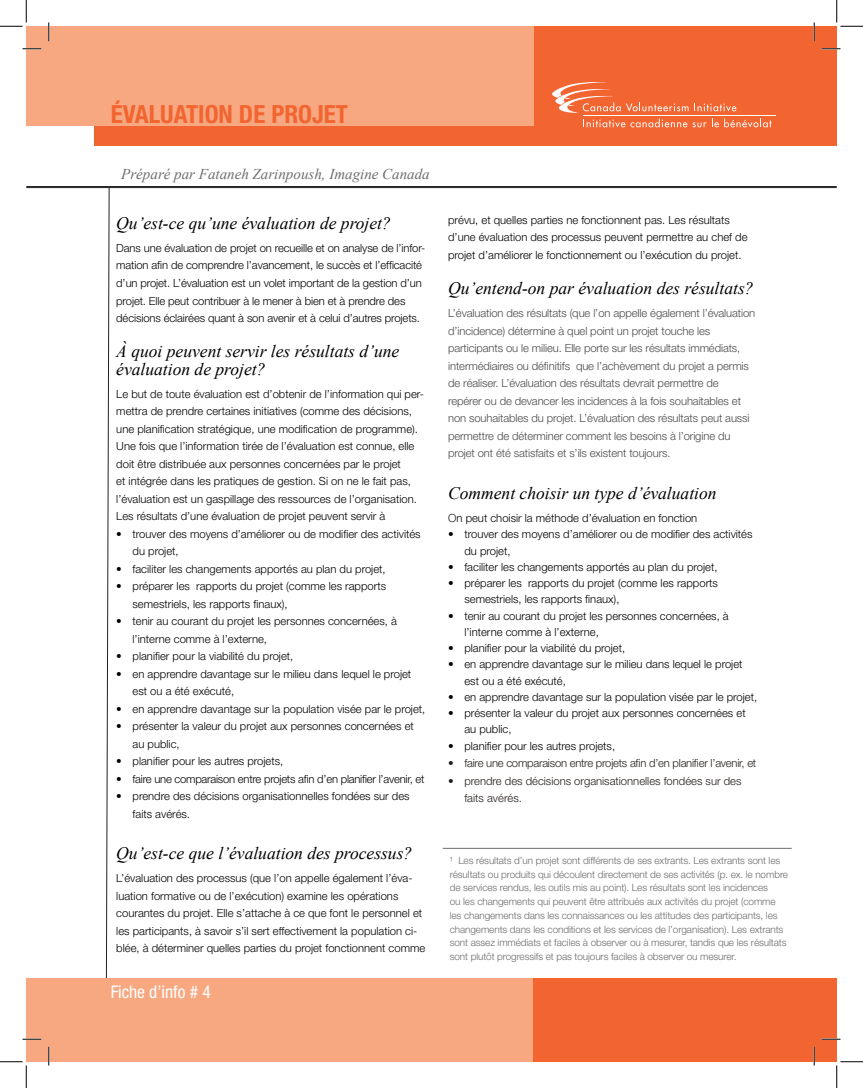
<style>
.page{position:relative;width:863px;height:1088px;background:#fff}
.page>*{position:absolute;margin:0;border:0;box-sizing:border-box;transform-origin:0 0}
.t1{font:700 condensed 25px "Helvetica Neue";color:#f26430}
.t2{font:italic 17.5px/17.5px "Times New Roman";color:#000}
.t3{font:condensed 17.5px "Helvetica Neue";color:#fff}
.t4{font:italic 15px "Times New Roman";color:#6c6d70}
.t5{font:300 11.25px/17.5px "Helvetica Neue";color:#040101}
.t6{font:300 11.25px/17.5px "Helvetica Neue";letter-spacing:-.01em;color:#4b4c4d}
.t7{font:300 11.25px/17.5px "Helvetica Neue";color:#241e1b}
.t8{font:300 11.25px "Helvetica Neue";letter-spacing:-.02em;color:#040101}
.t9{font:300 11.25px "Helvetica Neue";letter-spacing:-.02em;color:#241e1b}
.t10{font:300 10px/13.8px "Helvetica Neue";letter-spacing:-.01em;color:#6c6d70}
.s1{color:#241e1b}
</style>
<div class="page">
<div style="left:94px;top:26px;width:742px;height:120px;background:#f26430"></div>
<div style="left:26px;top:26px;width:508px;height:100px;background:#f8a881"></div>
<div style="left:95px;top:978px;width:741px;height:83px;background:#f26430"></div>
<hr style="left:26px;top:186px;width:810px;height:1px;background:#231f20">
<hr style="left:26px;top:187px;width:810px;height:1px;background:#231f20">
<svg style="left:106px;top:187px;width:3px;height:791px"></svg>
<div style="left:26px;top:978px;width:507px;height:83px;background:#f8a881"></div>
<hr style="left:583px;top:115px;width:192px;height:1px;background:#fff">
<svg style="left:552px;top:82px;width:219px;height:45px"></svg>
<hr style="left:442px;top:848px;width:349px;height:1px;background:#6c6d70">
<svg style="left:22px;top:48px;width:19px;height:2px"></svg>
<svg style="left:821px;top:48px;width:19px;height:2px"></svg>
<svg style="left:22px;top:1038px;width:19px;height:2px"></svg>
<svg style="left:821px;top:1038px;width:19px;height:2px"></svg>
<svg style="left:48px;top:22px;width:2px;height:19px"></svg>
<svg style="left:48px;top:1046px;width:2px;height:19px"></svg>
<svg style="left:813px;top:22px;width:2px;height:19px"></svg>
<svg style="left:813px;top:1046px;width:2px;height:19px"></svg>
<svg style="left:0;top:0;width:27px;height:27px"></svg>
<svg style="left:0;top:1061px;width:27px;height:27px"></svg>
<svg style="left:836px;top:0;width:26px;height:27px"></svg>
<svg style="left:836px;top:1061px;width:26px;height:27px"></svg>
<h1 class="t1" style="left:111px;top:99px;width:238px">ÉVALUATION DE PROJET</h1>
<h3 class="t4" style="left:121px;top:164px;width:310px">Préparé par Fataneh Zarinpoush, Imagine Canada</h3>
<h2 class="t2" style="left:116px;top:214px;width:276px">Qu’est-ce qu’une évaluation de projet?</h2>
<p class="t5" style="left:116px;top:239px;width:310px">Dans une évaluation de projet on recueille et on analyse de l’infor&shy;mation afin de comprendre l’avancement, le succès et l’efficacité d’un projet. L’évaluation est un volet important de la gestion d’un projet. Elle peut contribuer à le mener à bien et à prendre des décisions éclairées quant à son avenir et à celui d’autres projets.</p>
<h2 class="t2" style="left:116px;top:342px;width:284px">À quoi peuvent servir les résultats d’une évaluation de projet?</h2>
<p class="t5" style="left:116px;top:385px;width:309px">Le but de toute évaluation est d’obtenir de l’information qui per&shy;mettra de prendre certaines initiatives (comme des décisions, une planification stratégique, une modification de programme).<br>Une fois que l’information tirée de l’évaluation est connue, elle doit être distribuée aux personnes concernées par le projet<br>et intégrée dans les pratiques de gestion. Si on ne le fait pas, l’évaluation est un gaspillage des ressources de l’organisation.<br>Les résultats d’une évaluation de projet peuvent servir à</p>
<p class="t5" style="left:132px;top:525px;width:289px;text-indent:-16px">• trouver des moyens d’améliorer ou de modifier des activités du projet,</p>
<p class="t5" style="left:116px;top:560px;width:271px">• faciliter les changements apportés au plan du projet,</p>
<p class="t5" style="left:132px;top:577px;width:255px;text-indent:-16px">• préparer les rapports du projet (comme les rapports semestriels, les rapports finaux),</p>
<p class="t5" style="left:132px;top:612px;width:266px;text-indent:-16px">• tenir au courant du projet les personnes concernées, à l’interne comme à l’externe,</p>
<p class="t5" style="left:116px;top:647px;width:178px">• planifier pour la viabilité du projet,</p>
<p class="t5" style="left:132px;top:665px;width:280px;text-indent:-16px">• en apprendre davantage sur le milieu dans lequel le projet est ou a été exécuté,</p>
<p class="t5" style="left:116px;top:700px;width:310px">• en apprendre davantage sur la population visée par le projet,</p>
<p class="t5" style="left:132px;top:717px;width:283px;text-indent:-16px">• présenter la valeur du projet aux personnes concernées et au public,</p>
<p class="t5" style="left:116px;top:752px;width:168px">• planifier pour les autres projets,</p>
<p class="t8" style="left:116px;top:772px;width:309px">• faire une comparaison entre projets afin d’en planifier l’avenir, et</p>
<p class="t5" style="left:132px;top:787px;width:278px;text-indent:-16px">• prendre des décisions organisationnelles fondées sur des faits avérés.</p>
<h2 class="t2" style="left:116px;top:844px;width:297px">Qu’est-ce que l’évaluation des processus?</h2>
<p class="t5" style="left:116px;top:869px;width:310px">L’évaluation des processus (que l’on appelle également l’éva&shy;luation formative ou de l’exécution) examine les opérations courantes du projet. Elle s’attache à ce que font le personnel et les participants, à savoir s’il sert effectivement la population ci&shy;blée, à déterminer quelles parties du projet fonctionnent comme</p>
<h2 class="t3" style="left:111px;top:981px;width:102px">Fiche d’info # 4</h2>
<p class="t5" style="left:448px;top:211px;width:301px">prévu, et quelles parties ne fonctionnent pas. Les résultats d’une évaluation des processus peuvent permettre au chef de projet d’améliorer le fonctionnement ou l’exécution du projet.</p>
<h2 class="t2" style="left:448px;top:279px;width:307px">Qu’entend-on par évaluation des résultats?</h2>
<p class="t6" style="left:448px;top:304px;width:308px">L’évaluation des résultats (que l’on appelle également l’évaluation d’incidence) détermine à quel point un projet touche les participants ou le milieu. Elle porte sur les résultats immédiats, intermédiaires ou définitifs que l’achèvement du projet a permis de réaliser. L’évaluation des résultats devrait permettre de<br>repérer ou de devancer les incidences à la fois souhaitables et non souhaitables du projet. L’évaluation des résultats peut aussi permettre de déterminer comment les besoins à l’origine du projet ont été satisfaits et s’ils existent toujours.</p>
<h2 class="t2" style="left:448px;top:484px;width:270px">Comment choisir un type d’évaluation</h2>
<p class="t5" style="left:448px;top:509px;width:251px"><span class="s1">O</span>n peut choisir la méthode d’évaluation en fonction</p>
<p class="t5" style="left:464px;top:526px;width:289px;line-height:16.2px;text-indent:-16px">• trouver des moyens d’améliorer ou de modifier des activités du projet,</p>
<p class="t5" style="left:448px;top:558px;width:271px">• faciliter les changements apportés au plan du projet,</p>
<p class="t5" style="left:464px;top:575px;width:255px;line-height:16.2px;text-indent:-16px">• préparer les rapports du projet (comme les rapports semestriels, les rapports finaux),</p>
<p class="t5" style="left:464px;top:607px;width:266px;line-height:16.2px;text-indent:-16px">• tenir au courant du projet les personnes concernées, à l’interne comme à l’externe,</p>
<p class="t5" style="left:448px;top:639px;width:178px">• planifier pour la viabilité du projet,</p>
<p class="t5" style="left:464px;top:656px;width:280px;line-height:16.2px;text-indent:-16px">• en apprendre davantage sur le milieu dans lequel le projet est ou a été exécuté,</p>
<p class="t5" style="left:448px;top:688px;width:310px">• en apprendre davantage sur la population visée par le projet,</p>
<p class="t5" style="left:464px;top:705px;width:283px;line-height:16.2px;text-indent:-16px">• présenter la valeur du projet aux personnes concernées et au public,</p>
<p class="t5" style="left:448px;top:736px;width:168px">• planifier pour les autres projets,</p>
<p class="t9" style="left:448px;top:756px;width:309px">• faire une comparaison entre projets afin d’en planifier l’avenir, et</p>
<p class="t7" style="left:464px;top:771px;width:278px;text-indent:-16px">• prendre des décisions organisationnelles fondées sur des faits avérés.</p>
<p class="t10" style="left:450px;top:853px;width:340px">¹ Les résultats d’un projet sont différents de ses extrants. Les extrants sont les résultats ou produits qui découlent directement de ses activités (p. ex. le nombre de services rendus, les outils mis au point). Les résultats sont les incidences<br>ou les changements qui peuvent être attribués aux activités du projet (comme les changements dans les connaissances ou les attitudes des participants, les changements dans les conditions et les services de l’organisation). Les extrants sont assez immédiats et faciles à observer ou à mesurer, tandis que les résultats sont plutôt progressifs et pas toujours faciles à observer ou mesurer.</p>
</div>
